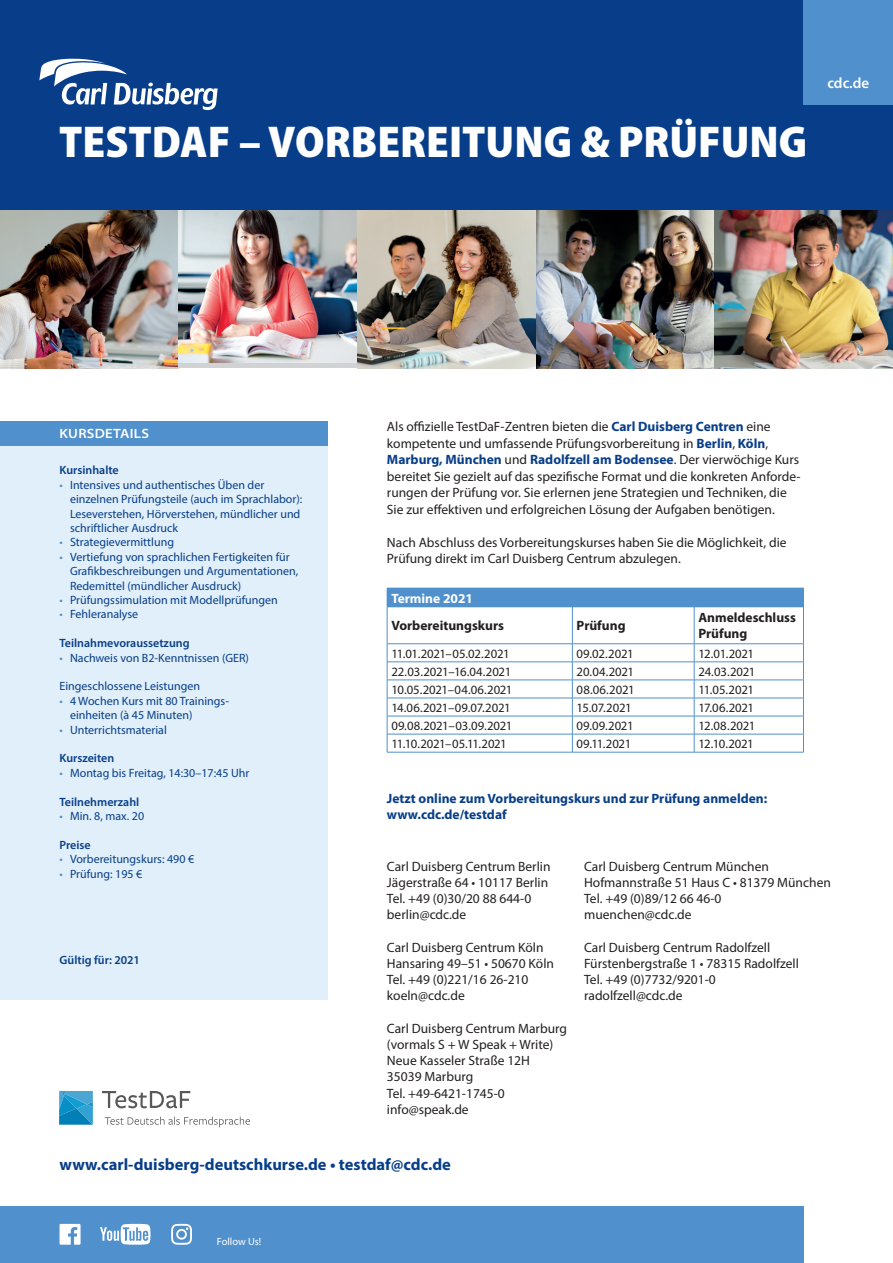
<style>
.page{position:relative;width:893px;height:1263px;background:#fff}
.page>*{position:absolute;margin:0;border:0;box-sizing:border-box;transform-origin:0 0}
.t1{font:900 semi-condensed 44.7px "Myriad Pro";color:#fff}
.t2{font:700 16.5px "Myriad Pro";color:#083e89}
.t3{font:600 15px "Myriad Pro";color:#fff}
.t4{font:13.5px/16.5px "Myriad Pro";color:#231f20}
.t5{font:700 13.5px "Myriad Pro";color:#083e89}
.t6{font:700 13.5px "Myriad Pro";color:#231f20}
.t7{font:600 semi-expanded 13.5px "Myriad Pro";letter-spacing:.02em;color:#fff}
.t8{font:700 13.5px "Myriad Pro";color:#fff}
.t9{font:12.75px "Myriad Pro";letter-spacing:-.02em;color:#231f20}
.t10{font:12px "Myriad Pro";color:#083e89}
.t11{font:600 12px "Myriad Pro";color:#083e89}
.t12{font:10.5px "Myriad Pro";letter-spacing:-.005em;color:#fff}
.s1{font-weight:700;color:#083e89}
.s2{color:#5090cc}
</style>
<div class="page">
<div style="left:0;top:0;width:893px;height:210px;background:#083e89"></div>
<svg style="left:39px;top:59px;width:179px;height:51px"></svg>
<div style="left:804px;top:0;width:89px;height:105px;background:#5090cc"></div>
<div style="left:0;top:1206px;width:804px;height:57px;background:#5090cc"></div>
<svg style="left:60px;top:1224px;width:21px;height:21px"></svg>
<div style="left:0;top:421px;width:327px;height:579px;background:#e0eff9"></div>
<div style="left:0;top:421px;width:327px;height:24px;background:#5090cc"></div>
<div style="left:387px;top:588px;width:416px;height:19px;background:#5090cc"></div>
<svg style="left:803px;top:588px;width:1px;height:18px"></svg>
<hr style="left:387px;top:607px;width:1px;height:37px;background:#5090cc">
<hr style="left:572px;top:607px;width:1px;height:37px;background:#5090cc">
<hr style="left:694px;top:606px;width:110px;height:1px;background:#5090cc">
<hr style="left:694px;top:607px;width:1px;height:37px;background:#5090cc">
<hr style="left:803px;top:607px;width:1px;height:37px;background:#5090cc">
<hr style="left:387px;top:643px;width:185px;height:1px;background:#5090cc">
<hr style="left:572px;top:643px;width:122px;height:1px;background:#5090cc">
<hr style="left:694px;top:643px;width:110px;height:1px;background:#5090cc">
<hr style="left:387px;top:662px;width:185px;height:1px;background:#5090cc">
<hr style="left:572px;top:662px;width:122px;height:1px;background:#5090cc">
<hr style="left:694px;top:662px;width:110px;height:1px;background:#5090cc">
<hr style="left:387px;top:680px;width:185px;height:1px;background:#5090cc">
<hr style="left:572px;top:680px;width:122px;height:1px;background:#5090cc">
<hr style="left:694px;top:680px;width:110px;height:1px;background:#5090cc">
<hr style="left:387px;top:698px;width:185px;height:1px;background:#5090cc">
<hr style="left:572px;top:698px;width:122px;height:1px;background:#5090cc">
<hr style="left:694px;top:698px;width:110px;height:1px;background:#5090cc">
<hr style="left:387px;top:716px;width:185px;height:1px;background:#5090cc">
<hr style="left:572px;top:716px;width:122px;height:1px;background:#5090cc">
<hr style="left:694px;top:716px;width:110px;height:1px;background:#5090cc">
<hr style="left:387px;top:734px;width:185px;height:1px;background:#5090cc">
<svg style="left:387px;top:644px;width:1px;height:108px"></svg>
<hr style="left:572px;top:734px;width:122px;height:1px;background:#5090cc">
<svg style="left:572px;top:644px;width:1px;height:108px"></svg>
<hr style="left:694px;top:734px;width:110px;height:1px;background:#5090cc">
<svg style="left:694px;top:644px;width:1px;height:108px"></svg>
<svg style="left:803px;top:644px;width:1px;height:108px"></svg>
<hr style="left:387px;top:752px;width:185px;height:1px;background:#5090cc">
<hr style="left:572px;top:752px;width:122px;height:1px;background:#5090cc">
<hr style="left:694px;top:752px;width:110px;height:1px;background:#5090cc">
<svg style="left:171px;top:1224px;width:21px;height:21px"></svg>
<svg style="left:100px;top:1224px;width:50px;height:21px"></svg>
<img style="left:0;top:210px;width:179px;height:158px">
<div style="left:179px;top:210px;width:178px;height:158px;background:#d1d2d4"></div>
<img style="left:179px;top:210px;width:178px;height:153px">
<img style="left:536px;top:210px;width:178px;height:158px">
<img style="left:714px;top:210px;width:179px;height:158px">
<img style="left:357px;top:210px;width:179px;height:158px">
<svg style="left:59px;top:1091px;width:34px;height:34px"></svg>
<svg style="left:105px;top:1116px;width:145px;height:11px"></svg>
<svg style="left:102px;top:1091px;width:88px;height:17px"></svg>
<p class="t1" style="left:59px;top:112px;width:749px">TESTDAF – VORBEREITUNG &amp; PRÜFUNG</p>
<p class="t3" style="left:827px;top:74px;width:43px">cdc.de</p>
<p class="t7" style="left:60px;top:425px;width:91px">KURSDETAILS</p>
<p class="t4" style="left:387px;top:418px;width:385px">Als offizielle TestDaF-Zentren bieten die <span class="s1">Carl Duisberg Centren</span> eine</p>
<p class="t4" style="left:387px;top:435px;width:383px">kompetente und umfassende Prüfungsvorbereitung in <span class="s1">Berlin</span>, <span class="s1">Köln</span>,</p>
<p class="t4" style="left:387px;top:451px;width:415px"><span class="s1">Marburg, München</span> und <span class="s1">Radolfzell am Bodensee</span>. Der vierwöchige Kurs bereitet Sie gezielt auf das spezifische Format und die konkreten Anforde&shy;rungen der Prüfung vor. Sie erlernen jene Strategien und Techniken, die Sie zur effektiven und erfolgreichen Lösung der Aufgaben benötigen.</p>
<p class="t4" style="left:387px;top:534px;width:401px">Nach Abschluss des Vorbereitungskurses haben Sie die Möglichkeit, die<br>Prüfung direkt im Carl Duisberg Centrum abzulegen.</p>
<p class="t11" style="left:60px;top:463px;width:61px">Kursinhalte</p>
<p class="t10" style="left:60px;top:477px;width:206px"><span class="s2">•</span> Intensives und authentisches Üben der</p>
<p class="t10" style="left:70px;top:492px;width:234px">einzelnen Prüfungsteile (auch im Sprachlabor):</p>
<p class="t10" style="left:70px;top:506px;width:232px">Leseverstehen, Hörverstehen, mündlicher und</p>
<p class="t10" style="left:70px;top:520px;width:110px">schriftlicher Ausdruck</p>
<p class="t10" style="left:60px;top:535px;width:116px"><span class="s2">•</span> Strategievermittlung</p>
<p class="t10" style="left:60px;top:549px;width:232px"><span class="s2">•</span> Vertiefung von sprachlichen Fertigkeiten für</p>
<p class="t10" style="left:70px;top:564px;width:230px">Grafikbeschreibungen und Argumentationen,</p>
<p class="t10" style="left:70px;top:578px;width:173px">Redemittel (mündlicher Ausdruck)</p>
<p class="t10" style="left:60px;top:592px;width:220px"><span class="s2">•</span> Prüfungssimulation mit Modellprüfungen</p>
<p class="t10" style="left:60px;top:607px;width:80px"><span class="s2">•</span> Fehleranalyse</p>
<p class="t11" style="left:60px;top:635px;width:132px">Teilnahmevoraussetzung</p>
<p class="t10" style="left:60px;top:650px;width:191px"><span class="s2">•</span> Nachweis von B2-Kenntnissen (GER)</p>
<p class="t10" style="left:60px;top:679px;width:142px">Eingeschlossene Leistungen</p>
<p class="t10" style="left:60px;top:693px;width:171px"><span class="s2">•</span> 4 Wochen Kurs mit 80 Trainings-</p>
<p class="t10" style="left:70px;top:708px;width:124px">einheiten (à 45 Minuten)</p>
<p class="t10" style="left:60px;top:722px;width:109px"><span class="s2">•</span> Unterrichtsmaterial</p>
<p class="t11" style="left:60px;top:751px;width:56px">Kurszeiten</p>
<p class="t10" style="left:60px;top:765px;width:191px"><span class="s2">•</span> Montag bis Freitag, 14:30–17:45 Uhr</p>
<p class="t11" style="left:60px;top:794px;width:81px">Teilnehmerzahl</p>
<p class="t10" style="left:60px;top:808px;width:86px"><span class="s2">•</span> Min. 8, max. 20</p>
<p class="t11" style="left:60px;top:837px;width:33px">Preise</p>
<p class="t10" style="left:60px;top:852px;width:136px"><span class="s2">•</span> Vorbereitungskurs: 490 €</p>
<p class="t10" style="left:60px;top:866px;width:84px"><span class="s2">•</span> Prüfung: 195 €</p>
<p class="t8" style="left:391px;top:589px;width:83px">Termine 2021</p>
<p class="t6" style="left:391px;top:617px;width:114px">Vorbereitungskurs</p>
<p class="t6" style="left:577px;top:617px;width:50px">Prüfung</p>
<p class="t6" style="left:698px;top:609px;width:99px">Anmeldeschluss</p>
<p class="t6" style="left:698px;top:625px;width:50px">Prüfung</p>
<p class="t9" style="left:391px;top:645px;width:120px">11.01.2021–05.02.2021</p>
<p class="t9" style="left:577px;top:645px;width:58px">09.02.2021</p>
<p class="t9" style="left:698px;top:645px;width:57px">12.01.2021</p>
<p class="t9" style="left:391px;top:663px;width:121px">22.03.2021–16.04.2021</p>
<p class="t9" style="left:577px;top:663px;width:59px">20.04.2021</p>
<p class="t9" style="left:698px;top:663px;width:58px">24.03.2021</p>
<p class="t9" style="left:391px;top:681px;width:123px">10.05.2021–04.06.2021</p>
<p class="t9" style="left:577px;top:681px;width:59px">08.06.2021</p>
<p class="t9" style="left:698px;top:681px;width:57px">11.05.2021</p>
<p class="t9" style="left:391px;top:700px;width:121px">14.06.2021–09.07.2021</p>
<p class="t9" style="left:577px;top:700px;width:57px">15.07.2021</p>
<p class="t9" style="left:698px;top:700px;width:57px">17.06.2021</p>
<p class="t9" style="left:391px;top:718px;width:122px">09.08.2021–03.09.2021</p>
<p class="t9" style="left:577px;top:718px;width:58px">09.09.2021</p>
<p class="t9" style="left:698px;top:718px;width:58px">12.08.2021</p>
<p class="t9" style="left:391px;top:736px;width:117px">11.10.2021–05.11.2021</p>
<p class="t9" style="left:577px;top:736px;width:56px">09.11.2021</p>
<p class="t9" style="left:698px;top:736px;width:57px">12.10.2021</p>
<p class="t5" style="left:387px;top:789px;width:382px">Jetzt online zum Vorbereitungskurs und zur Prüfung anmelden:</p>
<p class="t5" style="left:387px;top:806px;width:121px">www.cdc.de/testdaf</p>
<p class="t4" style="left:387px;top:858px;width:165px">Carl Duisberg Centrum Berlin</p>
<p class="t4" style="left:387px;top:874px;width:163px">Jägerstraße 64 • 10117 Berlin</p>
<p class="t4" style="left:387px;top:890px;width:146px">Tel. +49 (0)30/20 88 644-0</p>
<p class="t4" style="left:387px;top:906px;width:81px">berlin@cdc.de</p>
<p class="t4" style="left:387px;top:939px;width:158px">Carl Duisberg Centrum Köln</p>
<p class="t4" style="left:387px;top:955px;width:169px">Hansaring 49–51 • 50670 Köln</p>
<p class="t4" style="left:387px;top:971px;width:143px">Tel. +49 (0)221/16 26-210</p>
<p class="t4" style="left:387px;top:987px;width:79px">koeln@cdc.de</p>
<p class="t4" style="left:387px;top:1020px;width:182px">Carl Duisberg Centrum Marburg</p>
<p class="t4" style="left:387px;top:1036px;width:168px">(vormals S + W Speak + Write)</p>
<p class="t4" style="left:387px;top:1052px;width:145px">Neue Kasseler Straße 12H</p>
<p class="t4" style="left:387px;top:1068px;width:88px">35039 Marburg</p>
<p class="t4" style="left:387px;top:1085px;width:119px">Tel. +49-6421-1745-0</p>
<p class="t4" style="left:387px;top:1101px;width:83px">info@speak.de</p>
<p class="t4" style="left:584px;top:858px;width:186px">Carl Duisberg Centrum München</p>
<p class="t4" style="left:584px;top:874px;width:248px">Hofmannstraße 51 Haus C • 81379 München</p>
<p class="t4" style="left:584px;top:890px;width:139px">Tel. +49 (0)89/12 66 46-0</p>
<p class="t4" style="left:584px;top:906px;width:109px">muenchen@cdc.de</p>
<p class="t4" style="left:584px;top:939px;width:188px">Carl Duisberg Centrum Radolfzell</p>
<p class="t4" style="left:584px;top:955px;width:216px">Fürstenbergstraße 1 • 78315 Radolfzell</p>
<p class="t4" style="left:584px;top:971px;width:133px">Tel. +49 (0)7732/9201-0</p>
<p class="t4" style="left:584px;top:987px;width:100px">radolfzell@cdc.de</p>
<p class="t11" style="left:60px;top:952px;width:82px">Gültig für: 2021</p>
<p class="t2" style="left:60px;top:1154px;width:393px">www.carl-duisberg-deutschkurse.de • testdaf@cdc.de</p>
<p class="t12" style="left:217px;top:1234px;width:46px">Follow Us!</p>
</div>
